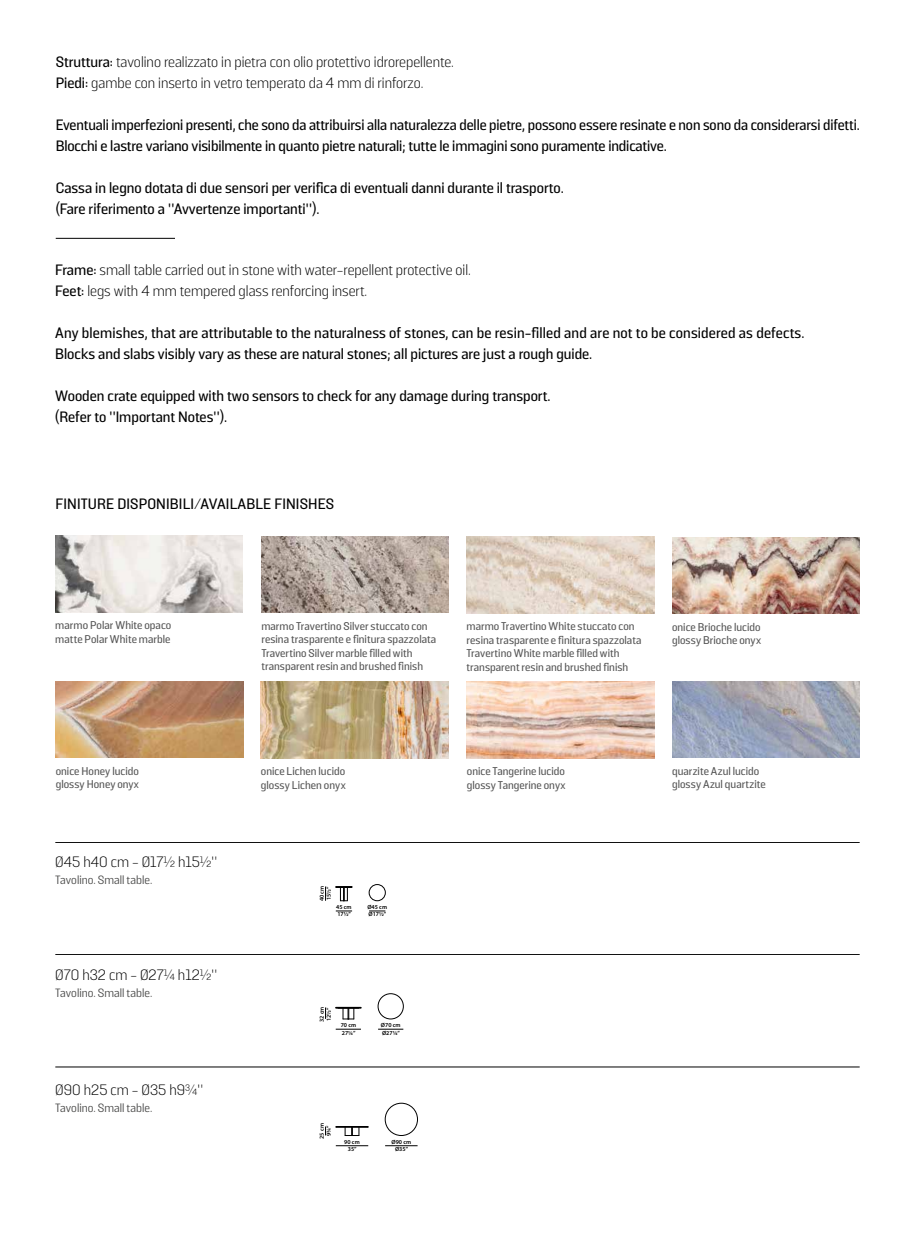
<style>
.page{position:relative;width:915px;height:1234px;background:#fff}
.page>*{position:absolute;margin:0;border:0;box-sizing:border-box;transform-origin:0 0}
.t1{font:500 15px/21px "Solido";color:#000}
.t2{font:300 15px/21px "Solido";color:#000}
.t3{font:12px "Solido";color:#494948}
.t4{font:500 11.25px/13.5px "Solido";letter-spacing:.005em;color:#565656}
.t5{font:600 6px/7.2px "Myriad Pro";color:#000}
.s1{font-weight:500}
</style>
<div class="page">
<svg style="left:325px;top:886px;width:1px;height:14px"></svg>
<svg style="left:336px;top:910px;width:16px;height:1px"></svg>
<svg style="left:369px;top:910px;width:16px;height:1px"></svg>
<svg style="left:335px;top:886px;width:17px;height:15px"></svg>
<div style="left:369px;top:884px;width:16px;height:16px;border:1px solid #000;border-radius:50%"></div>
<svg style="left:335px;top:1028px;width:26px;height:1px"></svg>
<svg style="left:378px;top:1028px;width:25px;height:1px"></svg>
<svg style="left:335px;top:1006px;width:26px;height:13px"></svg>
<div style="left:378px;top:993px;width:25px;height:25px;border:1px solid #000;border-radius:50%"></div>
<hr style="left:336px;top:1145px;width:32px;height:1px;background:#000">
<hr style="left:385px;top:1145px;width:32px;height:1px;background:#000">
<svg style="left:345px;top:1127px;width:14px;height:8px"></svg>
<div style="left:335px;top:1126px;width:33px;height:1px;border:1px solid #000"></div>
<div style="left:385px;top:1102px;width:32px;height:33px;border:1px solid #000;border-radius:50%"></div>
<hr style="left:56px;top:238px;width:119px;height:1px;background:#000">
<hr style="left:55px;top:953px;width:804px;height:1px;background:#000">
<hr style="left:55px;top:842px;width:804px;height:1px;background:#000">
<hr style="left:55px;top:1066px;width:804px;height:1px;background:#000">
<img style="left:466px;top:536px;width:187px;height:77px">
<img style="left:261px;top:536px;width:188px;height:76px">
<img style="left:56px;top:681px;width:187px;height:76px">
<img style="left:672px;top:537px;width:187px;height:76px">
<img style="left:55px;top:535px;width:188px;height:77px">
<img style="left:261px;top:681px;width:187px;height:77px">
<img style="left:467px;top:681px;width:186px;height:77px">
<img style="left:672px;top:681px;width:187px;height:76px">
<p class="t2" style="left:56px;top:51px;width:399px"><span class="s1">Struttura:</span> tavolino realizzato in pietra con olio protettivo idrorepellente.<br><span class="s1">Piedi:</span> gambe con inserto in vetro temperato da 4 mm di rinforzo.</p>
<p class="t1" style="left:56px;top:115px;width:805px">Eventuali imperfezioni presenti, che sono da attribuirsi alla naturalezza delle pietre, possono essere resinate e non sono da considerarsi difetti.<br>Blocchi e lastre variano visibilmente in quanto pietre naturali; tutte le immagini sono puramente indicative.</p>
<p class="t1" style="left:56px;top:178px;width:509px">Cassa in legno dotata di due sensori per verifica di eventuali danni durante il trasporto. (Fare riferimento a "Avvertenze importanti").</p>
<p class="t2" style="left:55px;top:259px;width:417px"><span class="s1">Frame:</span> small table carried out in stone with water-repellent protective oil.<br><span class="s1">Feet:</span> legs with 4 mm tempered glass renforcing insert.</p>
<p class="t1" style="left:55px;top:323px;width:750px">Any blemishes, that are attributable to the naturalness of stones, can be resin-filled and are not to be considered as defects.<br>Blocks and slabs visibly vary as these are natural stones; all pictures are just a rough guide.</p>
<p class="t1" style="left:55px;top:386px;width:496px">Wooden crate equipped with two sensors to check for any damage during transport. (Refer to "Important Notes").</p>
<p class="t1" style="left:55px;top:494px;width:280px">FINITURE DISPONIBILI/AVAILABLE FINISHES</p>
<p class="t4" style="left:55px;top:619px;width:117px">marmo Polar White opaco matte Polar White marble</p>
<p class="t4" style="left:671px;top:620px;width:90px">onice Brioche lucido glossy Brioche onyx</p>
<p class="t4" style="left:261px;top:619px;width:176px">marmo Travertino Silver stuccato con resina trasparente e finitura spazzolata Travertino Silver marble filled with transparent resin and brushed finish</p>
<p class="t4" style="left:466px;top:619px;width:176px">marmo Travertino White stuccato con resina trasparente e finitura spazzolata Travertino White marble filled with transparent resin and brushed finish</p>
<p class="t4" style="left:56px;top:764px;width:85px">onice Honey lucido glossy Honey onyx</p>
<p class="t4" style="left:671px;top:764px;width:95px">quarzite Azul lucido glossy Azul quartzite</p>
<p class="t4" style="left:261px;top:764px;width:86px">onice Lichen lucido glossy Lichen onyx</p>
<p class="t4" style="left:467px;top:765px;width:100px">onice Tangerine lucido glossy Tangerine onyx</p>
<p class="t2" style="left:55px;top:851px;width:163px">Ø45 h40 cm - Ø17½ h15½"</p>
<p class="t3" style="left:55px;top:872px;width:98px">Tavolino. Small table.</p>
<p class="t2" style="left:55px;top:964px;width:163px">Ø70 h32 cm - Ø27¼ h12½"</p>
<p class="t3" style="left:55px;top:986px;width:98px">Tavolino. Small table.</p>
<p class="t2" style="left:55px;top:1079px;width:149px">Ø90 h25 cm - Ø35 h9¾"</p>
<p class="t3" style="left:55px;top:1100px;width:98px">Tavolino. Small table.</p>
<p class="t5" style="left:318px;top:901px;width:17px;rotate:-90deg">40 cm<br>15½”</p>
<p class="t5" style="left:336px;top:903px;width:17px">45 cm<br>17½”</p>
<p class="t5" style="left:367px;top:903px;width:21px">Ø45 cm<br>Ø17½”</p>
<p class="t5" style="left:318px;top:1021px;width:17px;rotate:-90deg">32 cm<br>12½”</p>
<p class="t5" style="left:340px;top:1021px;width:17px">70 cm<br>27¼”</p>
<p class="t5" style="left:381px;top:1021px;width:21px">Ø70 cm<br>Ø27¼”</p>
<p class="t5" style="left:318px;top:1138px;width:17px;text-align:center;rotate:-90deg">25 cm<br>9¾”</p>
<p class="t5" style="left:344px;top:1137px;width:17px;text-align:center">90 cm<br>35”</p>
<p class="t5" style="left:391px;top:1137px;width:21px;text-align:center">Ø90 cm<br>Ø35”</p>
</div>
